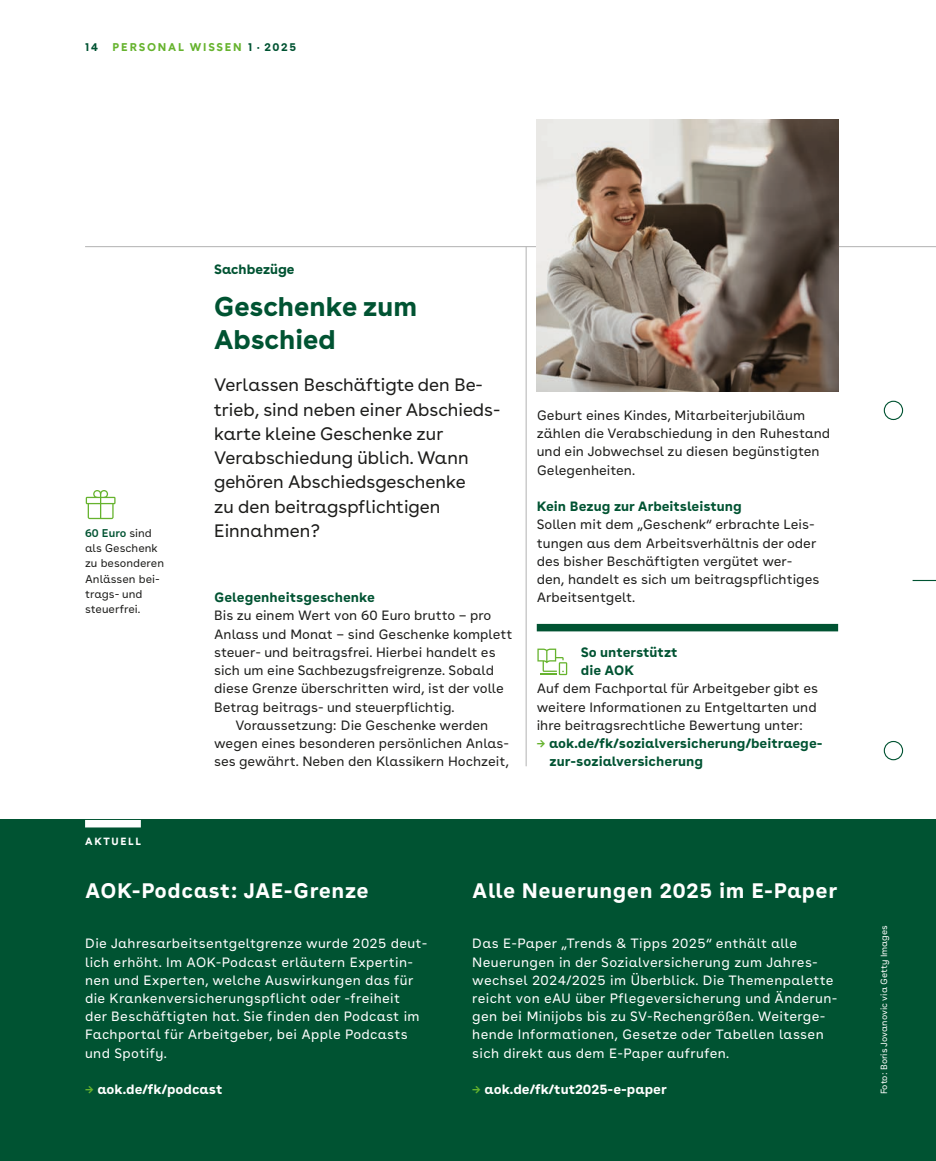
<style>
.page{position:relative;width:936px;height:1161px;background:#fff}
.page>*{position:absolute;margin:0;border:0;box-sizing:border-box;transform-origin:0 0}
.t1{font:700 27px/32.4px "AOK Buenos Aires";color:#005332}
.t2{font:700 21px "AOK Buenos Aires Text";letter-spacing:.025em;color:#fff}
.t3{font:18px/24.3px "AOK Buenos Aires";color:#1d1d1b}
.t4{font:13.5px/18.3px "AOK Buenos Aires Text";color:#1d1d1b}
.t5{font:13.5px/18.3px "AOK Buenos Aires Text";letter-spacing:.025em;color:#fff}
.t6{font:700 13.5px/18.1px "AOK Buenos Aires Text";color:#005332}
.t7{font:700 13.5px "AOK Buenos Aires Text";color:#fff}
.t8{font:700 13.5px "AOK Buenos Aires";color:#005332}
.t9{font:11.25px/15.1px "AOK Buenos Aires Text";color:#1d1d1b}
.t10{font:700 11.25px "AOK Buenos Aires";letter-spacing:.16em;color:#66b32e}
.t11{font:700 11.25px "AOK Buenos Aires";color:#005332}
.t12{font:700 10.5px "AOK Buenos Aires";letter-spacing:.16em;color:#fff}
.t13{font:9px "AOK Buenos Aires Text";color:#fff}
.s1{color:#005332}
.s2{font-weight:600;color:#005332}
.s3{color:#66b32e}
</style>
<div class="page">
<hr style="left:85px;top:246px;width:850px;height:1px;background:#b2b2b2">
<div style="left:883px;top:401px;width:20px;height:19px;border:1px solid #005332;border-radius:50%"></div>
<div style="left:883px;top:741px;width:20px;height:19px;border:1px solid #005332;border-radius:50%"></div>
<svg style="left:912px;top:580px;width:23px;height:1px"></svg>
<hr style="left:526px;top:247px;width:1px;height:519px;background:#b2b2b2">
<div style="left:536px;top:624px;width:302px;height:7px;background:#005332"></div>
<svg style="left:537px;top:648px;width:30px;height:27px"></svg>
<svg style="left:86px;top:490px;width:29px;height:29px"></svg>
<div style="left:0;top:820px;width:935px;height:341px;background:#005332"></div>
<div style="left:85px;top:820px;width:56px;height:7px;background:#fff"></div>
<img style="left:536px;top:119px;width:302px;height:272px">
<p class="t10" style="left:85px;top:37px;width:158px"><span class="s1">1422</span> PERSONAL WISSEN</p>
<p class="t10" style="left:114px;top:37px;width:185px">PERSONAL WISSEN <span class="s1">11 • 2025</span></p>
<p class="t11" style="left:257px;top:37px;width:41px">• 2025</p>
<p class="t9" style="left:85px;top:524px;width:80px"><span class="s2">60 Euro</span> sind als Geschenk zu besonderen<br>Anlässen bei&shy;trags- und steuerfrei.</p>
<p class="t8" style="left:214px;top:257px;width:82px">Sachbezüge</p>
<h1 class="t1" style="left:214px;top:288px;width:205px">Geschenke zum<br>Abschied</h1>
<h3 class="t3" style="left:214px;top:371px;width:288px">Verlassen Beschäftigte den Be&shy;trieb, sind neben einer Abschieds&shy;karte kleine Geschenke zur<br>Verabschiedung üblich. Wann gehören Abschiedsgeschenke<br>zu den beitragspflichtigen<br>Einnahmen?</h3>
<p class="t6" style="left:214px;top:587px;width:162px">Gelegenheitsgeschenke</p>
<p class="t4" style="left:214px;top:605px;width:279px">Bis zu einem Wert von 60 Euro brutto – pro</p>
<p class="t4" style="left:214px;top:623px;width:300px">Anlass und Monat – sind Geschenke komplett</p>
<p class="t4" style="left:214px;top:642px;width:283px">steuer- und beitragsfrei. Hierbei handelt es</p>
<p class="t4" style="left:214px;top:660px;width:281px">sich um eine Sachbezugsfreigrenze. Sobald</p>
<p class="t4" style="left:214px;top:678px;width:291px">diese Grenze überschritten wird, ist der volle</p>
<p class="t4" style="left:214px;top:696px;width:242px">Betrag beitrags- und steuerpflichtig.</p>
<p class="t4" style="left:235px;top:715px;width:254px">Voraussetzung: Die Geschenke werden</p>
<p class="t4" style="left:214px;top:733px;width:296px">wegen eines besonderen persönlichen Anlas-</p>
<p class="t4" style="left:214px;top:751px;width:296px">ses gewährt. Neben den Klassikern Hochzeit,</p>
<p class="t4" style="left:536px;top:405px;width:295px">Geburt eines Kindes, Mitarbeiterjubiläum zählen die Verabschiedung in den Ruhestand und ein Jobwechsel zu diesen begünstigten Gelegenheiten.</p>
<p class="t6" style="left:536px;top:496px;width:207px">Kein Bezug zur Arbeitsleistung</p>
<p class="t4" style="left:536px;top:514px;width:284px">Sollen mit dem „Geschenk“ erbrachte Leis&shy;tungen aus dem Arbeitsverhältnis der oder des bisher Beschäftigten vergütet wer&shy;den, handelt es sich um beitragspflichtiges Arbeitsentgelt.</p>
<p class="t6" style="left:580px;top:642px;width:98px">So unterstützt die AOK</p>
<p class="t4" style="left:536px;top:678px;width:283px;text-align:justify">Auf dem Fachportal für Arbeitgeber gibt es weitere Informationen zu Entgeltarten und ihre beitragsrechtliche Bewertung unter:</p>
<p class="t6" style="left:549px;top:733px;width:274px;text-indent:-13px"><span class="s3">→</span> aok.de/fk/sozialversicherung/beitraege&shy;zur-sozialversicherung</p>
<p class="t12" style="left:85px;top:832px;width:57px">AKTUELL</p>
<h2 class="t2" style="left:85px;top:872px;width:285px">AOK-Podcast: JAE-Grenze</h2>
<p class="t5" style="left:85px;top:933px;width:344px">Die Jahresarbeitsentgeltgrenze wurde 2025 deut&shy;lich erhöht. Im AOK-Podcast erläutern Expertin&shy;nen und Experten, welche Auswirkungen das für die Krankenversicherungspflicht oder -freiheit<br>der Beschäftigten hat. Sie finden den Podcast im Fachportal für Arbeitgeber, bei Apple Podcasts und Spotify.</p>
<p class="t7" style="left:85px;top:1078px;width:139px"><span class="s3">→</span> aok.de/fk/podcast</p>
<h2 class="t2" style="left:472px;top:872px;width:366px">Alle Neuerungen 2025 im E-Paper</h2>
<p class="t5" style="left:472px;top:933px;width:367px">Das E-Paper „Trends &amp; Tipps 2025“ enthält alle Neuerungen in der Sozialversicherung zum Jahres&shy;wechsel 2024/2025 im Überblick. Die Themen palette reicht von eAU über Pflegeversicherung und Änderun&shy;gen bei Minijobs bis zu SV-Rechengrößen. Weiterge&shy;hende Informationen, Gesetze oder Tabellen lassen sich direkt aus dem E-Paper aufrufen.</p>
<p class="t7" style="left:472px;top:1078px;width:196px"><span class="s3">→</span> aok.de/fk/tut2025-e-paper</p>
<p class="t13" style="left:876px;top:1094px;width:171px;rotate:-90deg">Foto: Boris Jovanovic via Getty Images</p>
</div>
